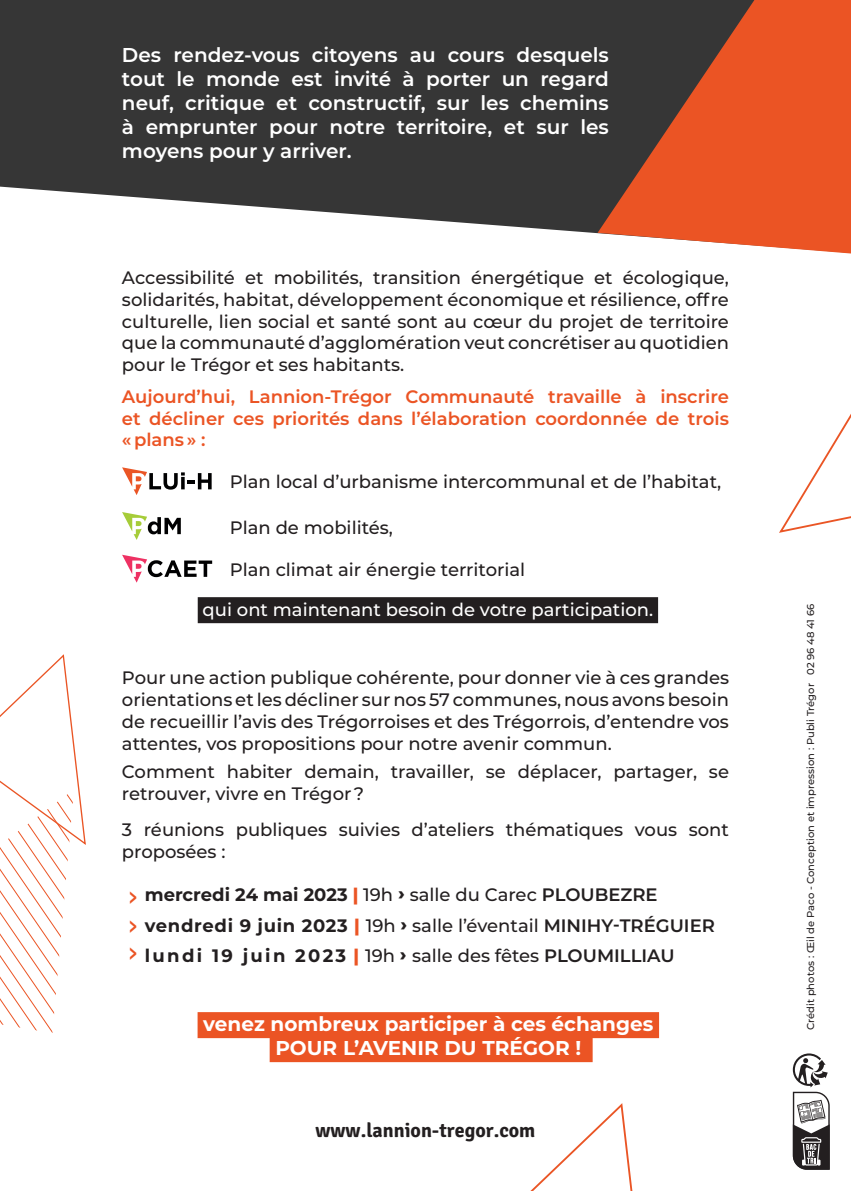
<style>
.page{position:relative;width:851px;height:1191px;background:#fff}
.page>*{position:absolute;margin:0;border:0;box-sizing:border-box;transform-origin:0 0}
.t1{font:32px/29.8px "GT Walsheim Pro";color:#eb5424}
.t2{font:600 20px/24px "Montserrat";color:#fff;text-align:justify}
.t3{font:700 20px/24px "Montserrat";color:#fff;text-align:center}
.t4{font:700 20px "Signika Negative";color:#231f20}
.t5{font:500 18px/22px "Montserrat";color:#231f20;text-align:justify}
.t6{font:700 18px/30px "Montserrat";color:#231f20}
.t7{font:600 18px/21.6px "Montserrat";color:#eb5424;text-align:justify}
.t8{font:500 18px "Montserrat";color:#fff}
.t9{font:500 10px "Montserrat";color:#231f20}
.s1{font-weight:800;color:#eb5424}
.s2{font-weight:500}
.s3{font-weight:800}
.s4{font-weight:600}
</style>
<div class="page">
<div style="left:198px;top:597px;width:460px;height:26px;background:#231f20"></div>
<div style="left:197px;top:1012px;width:462px;height:26px;background:#eb5424"></div>
<div style="left:269px;top:1036px;width:323px;height:26px;background:#eb5424"></div>
<svg style="left:0;top:0;width:597px;height:234px;fill:#363636"></svg>
<svg style="left:597px;top:0;width:253px;height:253px;fill:#eb5424"></svg>
<svg style="left:122px;top:467px;width:89px;height:28px"></svg>
<svg style="left:122px;top:512px;width:59px;height:28px"></svg>
<svg style="left:122px;top:555px;width:90px;height:27px"></svg>
<svg style="left:779px;top:415px;width:71px;height:118px"></svg>
<svg style="left:530px;top:1103px;width:103px;height:88px"></svg>
<svg style="left:0;top:654px;width:86px;height:379px"></svg>
<svg style="left:792px;top:1053px;width:38px;height:117px"></svg>
<p class="t2" style="left:122px;top:43px;width:488px">Des rendez-vous citoyens au cours desquels tout le monde est invité à porter un regard neuf, critique et constructif, sur les chemins à emprunter pour notre territoire, et sur les moyens pour y arriver.</p>
<p class="t5" style="left:122px;top:269px;width:608px">Accessibilité et mobilités, transition énergétique et écologique, solidarités, habitat, développement économique et résilience, offre culturelle, lien social et santé sont au cœur du projet de territoire que la communauté d’agglomération veut concrétiser au quotidien pour le Trégor et ses habitants.</p>
<p class="t7" style="left:122px;top:386px;width:608px">Aujourd’hui, Lannion-Trégor Communauté travaille à inscrire et décliner ces priorités dans l’élaboration coordonnée de trois « plans » :</p>
<p class="t5" style="left:230px;top:472px;width:493px">Plan local d’urbanisme intercommunal et de l’habitat,</p>
<p class="t5" style="left:230px;top:518px;width:165px">Plan de mobilités,</p>
<p class="t5" style="left:230px;top:560px;width:297px">Plan climat air énergie territorial</p>
<p class="t8" style="left:202px;top:602px;width:452px">qui ont maintenant besoin de votre participation.</p>
<p class="t5" style="left:122px;top:668px;width:608px">Pour une action publique cohérente, pour donner vie à ces grandes orientations et les décliner sur nos 57 communes, nous avons besoin de recueillir l’avis des Trégorroises et des Trégorrois, d’entendre vos attentes, vos propositions pour notre avenir commun.</p>
<p class="t5" style="left:122px;top:762px;width:608px">Comment habiter demain, travailler, se déplacer, partager, se retrouver, vivre en Trégor ?</p>
<p class="t5" style="left:122px;top:820px;width:608px">3 réunions publiques suivies d’ateliers thématiques vous sont proposées :</p>
<p class="t6" style="left:145px;top:880px;width:571px">mercredi 24 mai 2023 <span class="s1">|</span> <span class="s2">19h</span> <span class="s3">›</span> <span class="s2">salle du Carec</span> <span class="s4">PLOUBEZRE </span>vendredi 9 juin 2023 <span class="s1">|</span> <span class="s2">19h</span> <span class="s3">›</span> <span class="s2">salle l’éventail</span> <span class="s4">MINIHY-TRÉGUIER </span>lundi 19 juin 2023 <span class="s1">|</span> <span class="s2">19h</span> <span class="s3">›</span> <span class="s2">salle des fêtes</span> <span class="s4">PLOUMILLIAU</span></p>
<h1 class="t1" style="left:129px;top:883px;width:10px">› ›</h1>
<h1 class="t1" style="left:129px;top:940px;width:10px">›</h1>
<p class="t3" style="left:203px;top:1012px;width:451px">venez nombreux participer à ces échanges<br>POUR L’AVENIR DU TRÉGOR !</p>
<p class="t4" style="left:315px;top:1118px;width:221px">www.lannion-tregor.com</p>
<p class="t9" style="left:806px;top:1030px;width:428px;rotate:-90deg">Crédit photos : Œil de Paco - Conception et impression : Publi Trégor 02 96 48 41 66</p>
</div>
